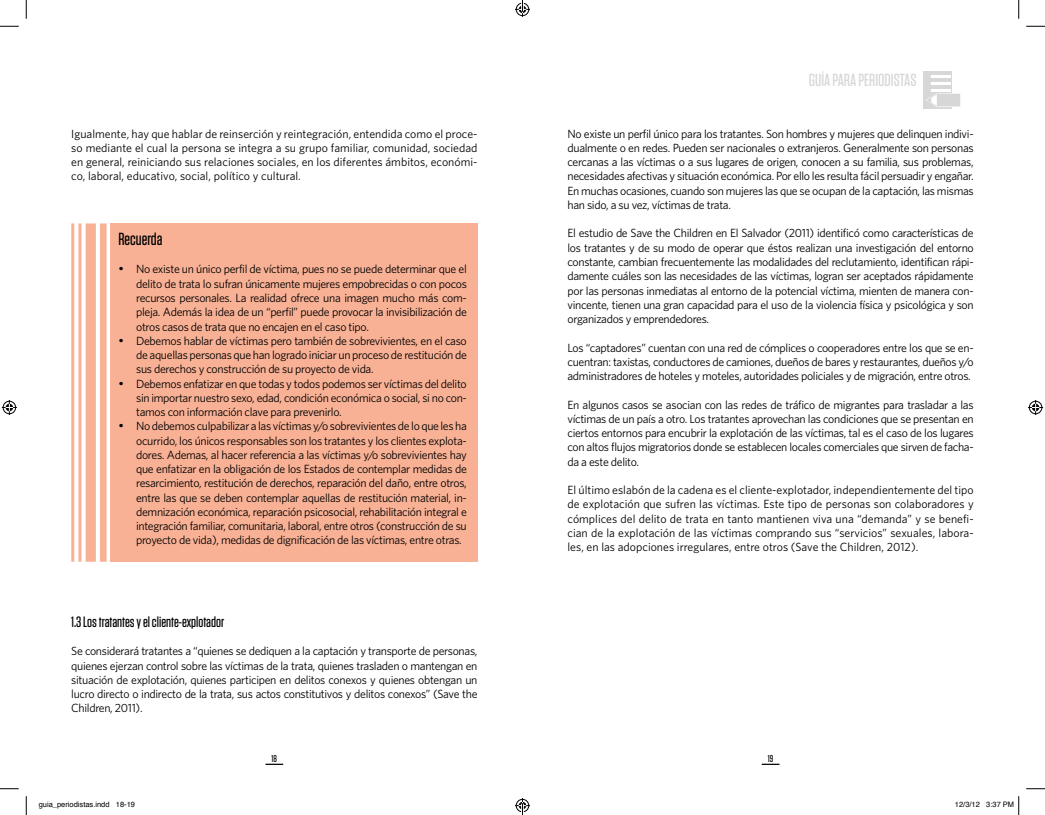
<style>
.page{position:relative;width:1045px;height:815px;background:#fff}
.page>*{position:absolute;margin:0;border:0;box-sizing:border-box;transform-origin:0 0}
.t1{font:500 17.5px "Tungsten";color:#d7d7d7}
.t2{font:500 17.5px "Tungsten";color:#000}
.t3{font:500 15px "Tungsten";color:#000}
.t4{font:11.88px/14.2px "Whitney";letter-spacing:-.03em;color:#000;text-align:justify}
.t5{font:500 10px "Tungsten";color:#000}
.t6{font:7.5px "Helvetica";color:#000}
</style>
<div class="page">
<svg style="left:923px;top:71px;width:37px;height:38px"></svg>
<svg style="left:265px;top:763px;width:18px;height:1px"></svg>
<svg style="left:761px;top:763px;width:18px;height:1px"></svg>
<div style="left:110px;top:223px;width:367px;height:338px;background:#f9b195"></div>
<hr style="left:71px;top:223px;width:3px;height:338px;background:#f9b195">
<hr style="left:78px;top:223px;width:3px;height:338px;background:#f9b195">
<div style="left:86px;top:223px;width:10px;height:338px;background:#f9b195"></div>
<div style="left:100px;top:223px;width:7px;height:338px;background:#f9b195"></div>
<svg style="left:0;top:25px;width:19px;height:2px"></svg>
<svg style="left:1026px;top:25px;width:19px;height:2px"></svg>
<svg style="left:0;top:788px;width:19px;height:1px"></svg>
<svg style="left:1026px;top:788px;width:19px;height:1px"></svg>
<svg style="left:25px;top:0;width:2px;height:19px"></svg>
<svg style="left:25px;top:796px;width:2px;height:18px"></svg>
<svg style="left:1018px;top:0;width:1px;height:19px"></svg>
<svg style="left:2px;top:400px;width:15px;height:15px"></svg>
<svg style="left:1028px;top:400px;width:15px;height:15px"></svg>
<svg style="left:1018px;top:796px;width:1px;height:18px"></svg>
<svg style="left:515px;top:0;width:15px;height:17px"></svg>
<svg style="left:515px;top:798px;width:15px;height:16px"></svg>
<h1 class="t1" style="left:809px;top:71px;width:109px">Guía para periodistas</h1>
<p class="t4" style="left:71px;top:126px;width:408px">Igualmente, hay que hablar de reinserción y reintegración, entendida como el proce&shy;so mediante el cual la persona se integra a su grupo familiar, comunidad, sociedad en general, reiniciando sus relaciones sociales, en los diferentes ámbitos, económi&shy;co, laboral, educativo, social, político y cultural.</p>
<p class="t4" style="left:567px;top:126px;width:408px">No existe un perfil único para los tratantes. Son hombres y mujeres que delinquen indivi&shy;dualmente o en redes. Pueden ser nacionales o extranjeros. Generalmente son personas cercanas a las víctimas o a sus lugares de origen, conocen a su familia, sus problemas, necesidades afectivas y situación económica. Por ello les resulta fácil persuadir y engañar.<br>En muchas ocasiones, cuando son mujeres las que se ocupan de la captación, las mismas han sido, a su vez, víctimas de trata.</p>
<p class="t4" style="left:567px;top:226px;width:408px">El estudio de Save the Children en El Salvador (2011) identificó como características de los tratantes y de su modo de operar que éstos realizan una investigación del entorno constante, cambian frecuentemente las modalidades del reclutamiento, identifican rápi&shy;damente cuáles son las necesidades de las víctimas, logran ser aceptados rápidamente por las personas inmediatas al entorno de la potencial víctima, mienten de manera con&shy;vincente, tienen una gran capacidad para el uso de la violencia física y psicológica y son organizados y emprendedores.</p>
<p class="t4" style="left:567px;top:340px;width:408px">Los “captadores” cuentan con una red de cómplices o cooperadores entre los que se en&shy;cuentran: taxistas, conductores de camiones, dueños de bares y restaurantes, dueños y/o administradores de hoteles y moteles, autoridades policiales y de migración, entre otros.</p>
<p class="t4" style="left:567px;top:397px;width:408px">En algunos casos se asocian con las redes de tráfico de migrantes para trasladar a las víctimas de un país a otro. Los tratantes aprovechan las condiciones que se presentan en ciertos entornos para encubrir la explotación de las víctimas, tal es el caso de los lugares con altos flujos migratorios donde se establecen locales comerciales que sirven de facha&shy;da a este delito.</p>
<p class="t4" style="left:567px;top:482px;width:408px">El último eslabón de la cadena es el cliente-explotador, independientemente del tipo de explotación que sufren las víctimas. Este tipo de personas son colaboradores y cómplices del delito de trata en tanto mantienen viva una “demanda” y se benefi&shy;cian de la explotación de las víctimas comprando sus “servicios” sexuales, labora&shy;les, en las adopciones irregulares, entre otros (Save the Children, 2012).</p>
<h1 class="t2" style="left:118px;top:230px;width:46px">Recuerda</h1>
<p class="t4" style="left:136px;top:262px;width:332px;text-indent:-18px">• No existe un único perfil de víctima, pues no se puede determinar que el delito de trata lo sufran únicamente mujeres empobrecidas o con pocos recursos personales. La realidad ofrece una imagen mucho más com&shy;pleja. Además la idea de un “perfil” puede provocar la invisibilización de otros casos de trata que no encajen en el caso tipo.</p>
<p class="t4" style="left:136px;top:333px;width:332px;text-indent:-18px">• Debemos hablar de víctimas pero también de sobrevivientes, en el caso de aquellas personas que han logrado iniciar un proceso de restitución de sus derechos y construcción de su proyecto de vida.</p>
<p class="t4" style="left:136px;top:376px;width:332px;text-indent:-18px">• Debemos enfatizar en que todas y todos podemos ser víctimas del delito sin importar nuestro sexo, edad, condición económica o social, si no con&shy;tamos con información clave para prevenirlo.</p>
<p class="t4" style="left:136px;top:418px;width:332px;text-indent:-18px">• No debemos culpabilizar a las víctimas y/o sobrevivientes de lo que les ha ocurrido, los únicos responsables son los tratantes y los clientes explota&shy;dores. Ademas, al hacer referencia a las víctimas y/o sobrevivientes hay que enfatizar en la obligación de los Estados de contemplar medidas de resarcimiento, restitución de derechos, reparación del daño, entre otros, entre las que se deben contemplar aquellas de restitución material, in&shy;demnización económica, reparación psicosocial, rehabilitación integral e integración familiar, comunitaria, laboral, entre otros (construcción de su proyecto de vida), medidas de dignificación de las víctimas, entre otras.</p>
<p class="t3" style="left:71px;top:613px;width:154px">1.3 Los tratantes y el cliente-explotador</p>
<p class="t4" style="left:71px;top:643px;width:408px">Se considerará tratantes a “quienes se dediquen a la captación y transporte de personas, quienes ejerzan control sobre las víctimas de la trata, quienes trasladen o mantengan en situación de explotación, quienes participen en delitos conexos y quienes obtengan un lucro directo o indirecto de la trata, sus actos constitutivos y delitos conexos” (Save the Children, 2011).</p>
<p class="t5" style="left:272px;top:753px;width:7px">18</p>
<p class="t5" style="left:768px;top:753px;width:7px">19</p>
<p class="t6" style="left:39px;top:798px;width:98px">guia_periodistas.indd 18-19</p>
<p class="t6" style="left:955px;top:798px;width:61px">12/3/12 3:37 PM</p>
</div>
